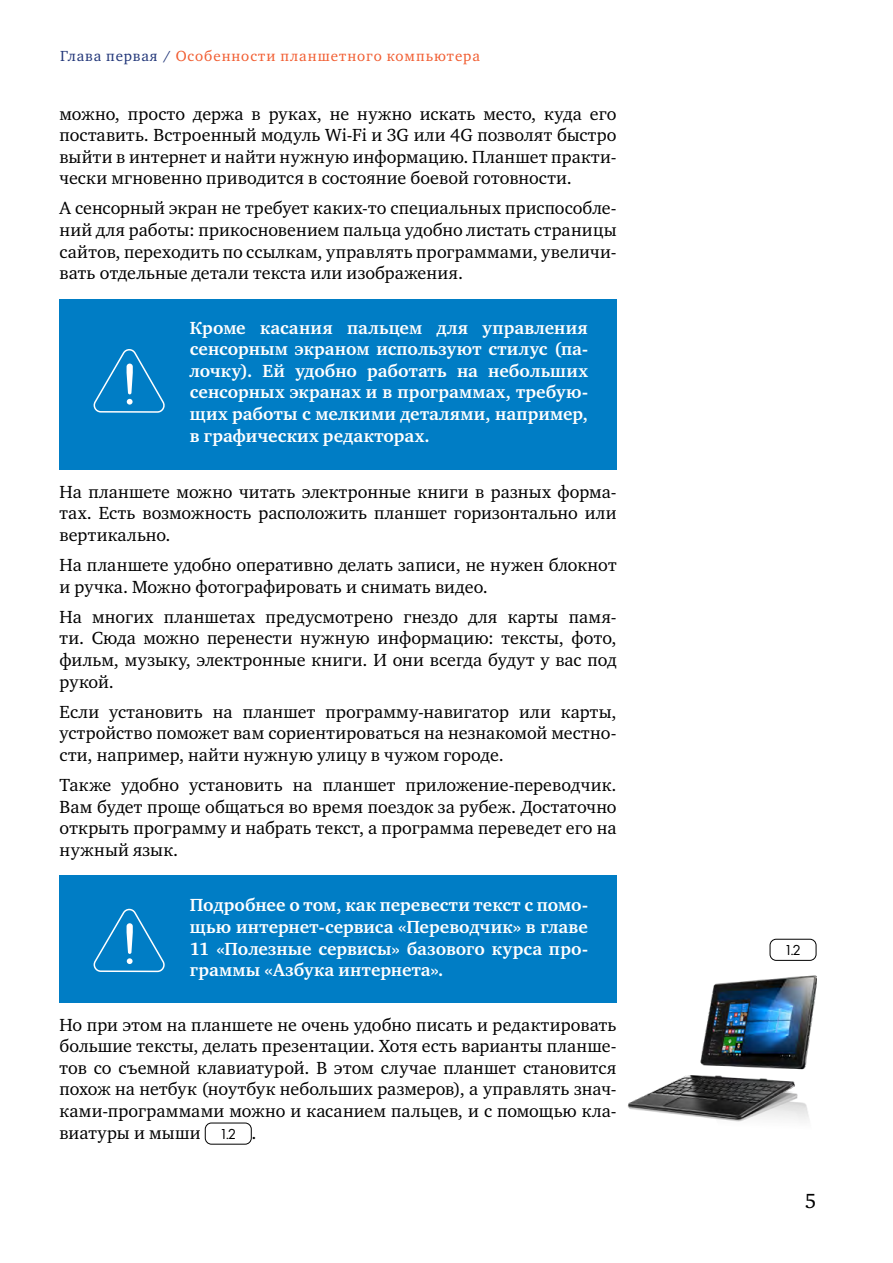
<style>
.page{position:relative;width:893px;height:1263px;background:#fff}
.page>*{position:absolute;margin:0;border:0;box-sizing:border-box;transform-origin:0 0}
.t1{font:21px "Charter ITC";color:#000}
.t2{font:18px/21.6px "Charter ITC";letter-spacing:.005em;color:#000;text-align:justify}
.t3{font:700 18px/21.6px "Charter C";letter-spacing:.01em;color:#fff;text-align:justify}
.t4{font:15px "Charter ITC";letter-spacing:.06em;color:#f15d31}
.t5{font:15px "Futura PT Book";color:#000}
.s1{color:#213679}
.s2{font-family:"Futura PT Book";font-size:15px}
</style>
<div class="page">
<div style="left:205px;top:1123px;width:47px;height:21px;border:1px solid #000;border-radius:6px"></div>
<div style="left:770px;top:939px;width:46px;height:22px;border:1px solid #000;border-radius:6px"></div>
<img style="left:628px;top:975px;width:188px;height:147px">
<div style="left:60px;top:299px;width:557px;height:170px;background:#007dc5"></div>
<svg style="left:93px;top:349px;width:72px;height:64px"></svg>
<div style="left:60px;top:875px;width:557px;height:127px;background:#007dc5"></div>
<svg style="left:93px;top:908px;width:72px;height:65px"></svg>
<p class="t4" style="left:60px;top:46px;width:421px"><span class="s1">Глава первая /</span> Особенности планшетного компьютера</p>
<p class="t2" style="left:60px;top:103px;width:559px">можно, просто держа в руках, не нужно искать место, куда его поставить. Встроенный модуль Wi-Fi и 3G или 4G позволят быстро выйти в интернет и найти нужную информацию. Планшет практи&shy;чески мгновенно приводится в состояние боевой готовности.</p>
<p class="t2" style="left:60px;top:197px;width:559px">А сенсорный экран не требует каких-то специальных приспособле&shy;ний для работы: прикосновением пальца удобно листать страницы сайтов, переходить по ссылкам, управлять программами, увеличи&shy;вать отдельные детали текста или изображения.</p>
<p class="t3" style="left:190px;top:317px;width:399px">Кроме касания пальцем для управления сенсорным экраном используют стилус (па&shy;лочку). Ей удобно работать на небольших сенсорных экранах и в программах, требую&shy;щих работы с мелкими деталями, например, в графических редакторах.</p>
<p class="t2" style="left:60px;top:481px;width:559px">На планшете можно читать электронные книги в разных форма&shy;тах. Есть возможность расположить планшет горизонтально или вертикально.</p>
<p class="t2" style="left:60px;top:554px;width:558px">На планшете удобно оперативно делать записи, не нужен блокнот и ручка. Можно фотографировать и снимать видео.</p>
<p class="t2" style="left:60px;top:606px;width:559px">На многих планшетах предусмотрено гнездо для карты памя&shy;ти. Сюда можно перенести нужную информацию: тексты, фото, фильм, музыку, электронные книги. И они всегда будут у вас под рукой.</p>
<p class="t2" style="left:60px;top:701px;width:559px">Если установить на планшет программу-навигатор или карты, устройство поможет вам сориентироваться на незнакомой местно&shy;сти, например, найти нужную улицу в чужом городе.</p>
<p class="t2" style="left:60px;top:774px;width:559px">Также удобно установить на планшет приложение-переводчик.<br>Вам будет проще общаться во время поездок за рубеж. Достаточно открыть программу и набрать текст, а программа переведет его на нужный язык.</p>
<p class="t3" style="left:190px;top:895px;width:399px">Подробнее о том, как перевести текст с помо&shy;щью интернет-сервиса «Переводчик» в главе 11 «Полезные сервисы» базового курса про&shy;граммы «Азбука интернета».</p>
<p class="t2" style="left:60px;top:1013px;width:559px">Но при этом на планшете не очень удобно писать и редактировать большие тексты, делать презентации. Хотя есть варианты планше&shy;тов со съемной клавиатурой. В этом случае планшет становится похож на нетбук (ноутбук небольших размеров), а управлять знач&shy;ками-программами можно и касанием пальцев, и с помощью кла&shy;виатуры и мыши <span class="s2">1.2</span> .</p>
<p class="t5" style="left:784px;top:941px;width:18px">1.2</p>
<p class="t1" style="left:805px;top:1187px;width:13px">5</p>
</div>
